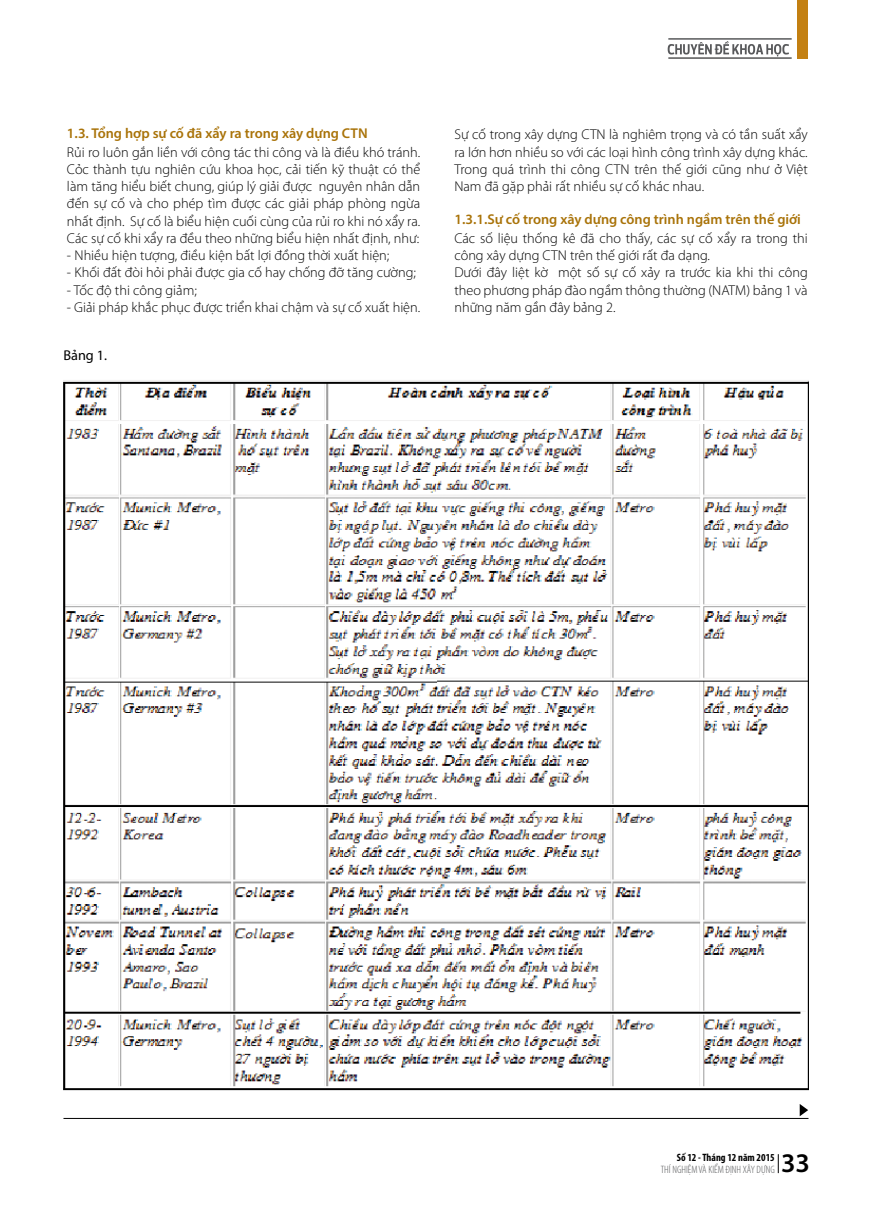
<style>
.page{position:relative;width:872px;height:1212px;background:#fff}
.page>*{position:absolute;margin:0;border:0;box-sizing:border-box;transform-origin:0 0}
.t1{font:600 27px "Myriad Pro";color:#000}
.t2{font:300 14.25px/17.2px "Myriad Pro";color:#000;text-align:justify}
.t3{font:600 14.25px "Myriad Pro";color:#a97309}
.t4{font:14.25px "Myriad Pro";color:#000}
.t5{font:300 condensed 10.65px "Myriad Pro";color:#58595b}
.t6{font:700 condensed 10.65px "Myriad Pro";color:#000}
</style>
<div class="page">
<svg style="left:778px;top:1154px;width:1px;height:19px"></svg>
<hr style="left:63px;top:1118px;width:745px;height:1px;background:#000">
<svg style="left:667px;top:41px;width:122px;height:15px"></svg>
<div style="left:797px;top:0;width:10px;height:58px;background:#c38012"></div>
<hr style="left:668px;top:38px;width:123px;height:2px;background:#58595b">
<hr style="left:668px;top:58px;width:123px;height:1px;background:#000">
<img style="left:63px;top:380px;width:745px;height:711px">
<svg style="left:799px;top:1104px;width:9px;height:12px"></svg>
<p class="t3" style="left:67px;top:124px;width:302px">1.3. Tổng hợp sự cố đã xẩy ra trong xây dựng CTN</p>
<p class="t2" style="left:67px;top:143px;width:355px">Rủi ro luôn gắn liền với công tác thi công và là điều khó tránh.<br>Cỏc thành tựu nghiên cứu khoa học, cải tiến kỹ thuật có thể làm tăng hiểu biết chung, giúp lý giải được nguyên nhân dẫn đến sự cố và cho phép tìm được các giải pháp phòng ngừa nhất định. Sự cố là biểu hiện cuối cùng của rủi ro khi nó xẩy ra.<br>Các sự cố khi xẩy ra đều theo những biểu hiện nhất định, như:</p>
<p class="t2" style="left:67px;top:247px;width:324px">- Nhiều hiện tượng, điều kiện bất lợi đồng thời xuất hiện;</p>
<p class="t2" style="left:67px;top:264px;width:350px">- Khối đất đòi hỏi phải được gia cố hay chống đỡ tăng cường;</p>
<p class="t2" style="left:67px;top:281px;width:131px">- Tốc độ thi công giảm;</p>
<p class="t2" style="left:67px;top:298px;width:355px">- Giải pháp khắc phục được triển khai chậm và sự cố xuất hiện.</p>
<p class="t4" style="left:63px;top:346px;width:45px">Bảng 1.</p>
<p class="t2" style="left:454px;top:126px;width:355px">Sự cố trong xây dựng CTN là nghiêm trọng và có tần suất xẩy ra lớn hơn nhiều so với các loại hình công trình xây dựng khác.<br>Trong quá trình thi công CTN trên thế giới cũng như ở Việt Nam đã gặp phải rất nhiều sự cố khác nhau.</p>
<p class="t3" style="left:454px;top:210px;width:348px">1.3.1.Sự cố trong xây dựng công trình ngầm trên thế giới</p>
<p class="t2" style="left:454px;top:229px;width:355px;text-align:left">Các số liệu thống kê đã cho thấy, các sự cố xẩy ra trong thi công xây dựng CTN trên thế giới rất đa dạng.<br>Dưới đây liệt kờ một số sự cố xảy ra trước kia khi thi công theo phương pháp đào ngầm thông thường (NATM) bảng 1 và những năm gần đây bảng 2.</p>
<p class="t6" style="left:676px;top:1150px;width:100px">Số 12 - Tháng 12 năm 2015</p>
<h1 class="t1" style="left:781px;top:1146px;width:30px">33</h1>
<p class="t5" style="left:661px;top:1163px;width:115px">THÍ NGHIỆM VÀ KIỂM ĐỊNH XÂY DỰNG</p>
</div>
